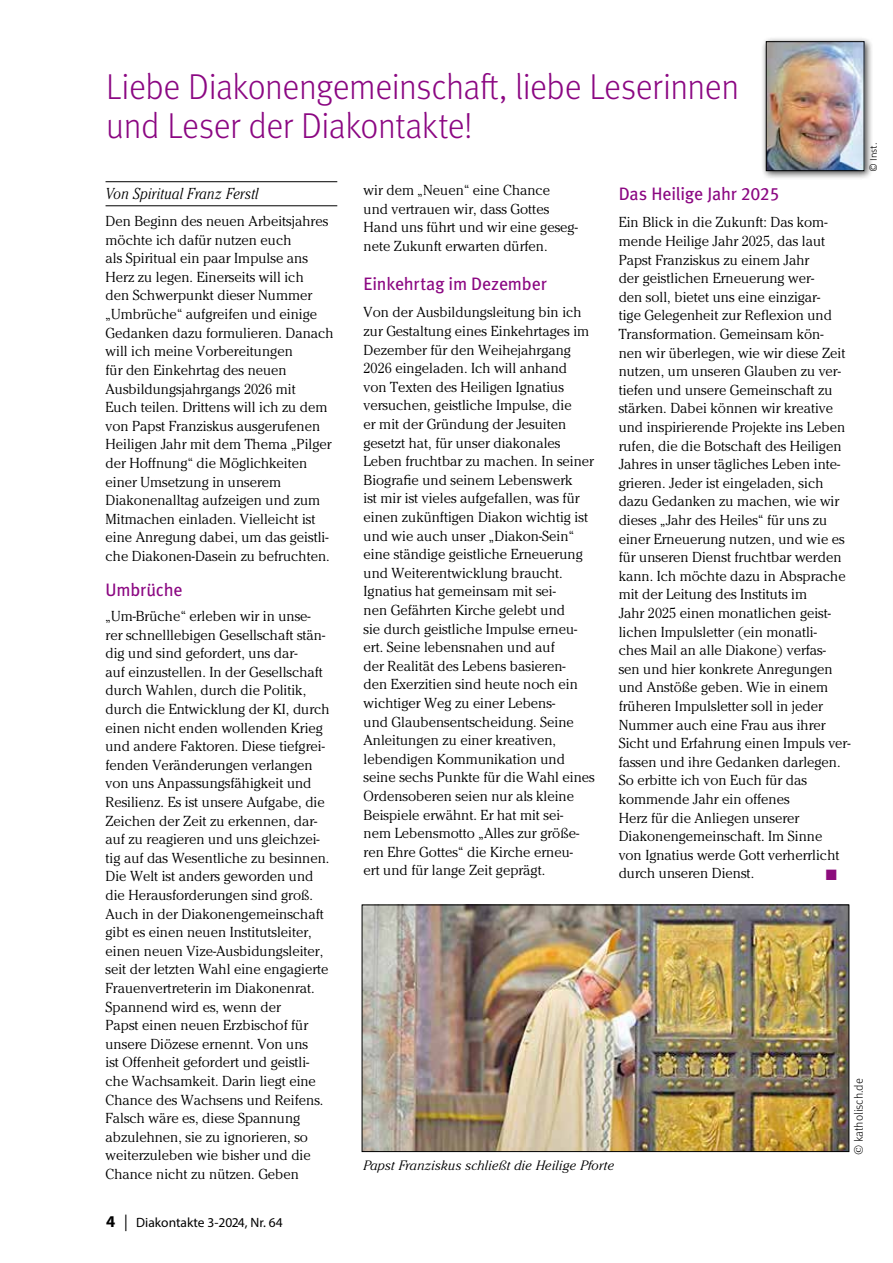
<style>
.page{position:relative;width:893px;height:1263px;background:#fff}
.page>*{position:absolute;margin:0;border:0;box-sizing:border-box;transform-origin:0 0}
.t1{font:300 36px/39px "Meta OT";letter-spacing:-.01em;color:#8b0782;scale:.96 1}
.t2{font:18px "Meta Book LF";letter-spacing:-.01em;color:#8b0782}
.t3{font:italic 300 15.75px "Cheltenham Std";letter-spacing:.02em;color:#000;scale:.88 1}
.t4{font:300 14.4px/18.6px "Cheltenham Std";color:#000}
.t5{font:italic 300 13.5px "Cheltenham Std";letter-spacing:.02em;color:#000}
.t6{font:13.5px "Myriad Pro";color:#000}
.t7{font:300 12px "Meta OT";letter-spacing:-.005em;color:#000}
.t8{font:300 10.5px "Calibri";color:#000}
.s1{font-weight:700;font-size:16.5px}
.s2{font-family:"Minion Pro";font-size:16.5px}
.s3{font-family:"Cheltenham Std";font-style:italic}
</style>
<div class="page">
<hr style="left:106px;top:181px;width:231px;height:1px;background:#000">
<hr style="left:106px;top:205px;width:231px;height:1px;background:#000">
<div style="left:761px;top:36px;width:112px;height:144px;background:#000;opacity:.75"></div>
<img style="left:768px;top:43px;width:94px;height:126px">
<div style="left:766px;top:41px;width:98px;height:130px;border:1px solid #000"></div>
<img style="left:364px;top:907px;width:483px;height:243px">
<div style="left:362px;top:905px;width:487px;height:247px;border:1px solid #000"></div>
<h1 class="t1" style="left:106px;top:68px;width:661px">Liebe Diakonengemeinschaft, liebe Leserinnen und Leser der Diakontakte!</h1>
<p class="t8" style="left:867px;top:171px;width:30px;rotate:-90deg">© Inst.</p>
<p class="t3" style="left:106px;top:185px;width:175px">Von Spiritual Franz Ferstl</p>
<p class="t4" style="left:106px;top:212px;width:230px">Den Beginn des neuen Arbeitsjahres möchte ich dafür nutzen euch<br>als Spiritual ein paar Impulse ans Herz zu legen. Einerseits will ich<br>den Schwerpunkt dieser Nummer „Umbrüche“ aufgreifen und einige Gedanken dazu formulieren. Danach will ich meine Vorbereitungen<br>für den Einkehrtag des neuen Ausbildungsjahrgangs 2026 mit<br>Euch teilen. Drittens will ich zu dem von Papst Franziskus ausgerufenen Heiligen Jahr mit dem Thema „Pilger der Hoffnung“ die Möglichkeiten einer Umsetzung in unserem Diakonenalltag aufzeigen und zum Mitmachen einladen. Vielleicht ist eine Anregung dabei, um das geistli&shy;che Diakonen-Dasein zu befruchten.</p>
<p class="t2" style="left:106px;top:579px;width:79px">Umbrüche</p>
<p class="t4" style="left:106px;top:606px;width:226px">„Um-Brüche“ erleben wir in unse&shy;rer schnelllebigen Gesellschaft stän&shy;dig und sind gefordert, uns dar-<br>auf einzustellen. In der Gesellschaft durch Wahlen, durch die Politik, durch die Entwicklung der KI, durch einen nicht enden wollenden Krieg und andere Faktoren. Diese tiefgrei&shy;fenden Veränderungen verlangen von uns Anpassungsfähigkeit und Resilienz. Es ist unsere Aufgabe, die Zeichen der Zeit zu erkennen, dar&shy;auf zu reagieren und uns gleichzei&shy;tig auf das Wesentliche zu besinnen.<br>Die Welt ist anders geworden und die Herausforderungen sind groß.<br>Auch in der Diakonengemeinschaft gibt es einen neuen Institutsleiter, einen neuen Vize-Ausbidungsleiter, seit der letzten Wahl eine engagierte Frauenvertreterin im Diakonenrat.<br>Spannend wird es, wenn der<br>Papst einen neuen Erzbischof für unsere Diözese ernennt. Von uns<br>ist Offenheit gefordert und geistli&shy;che Wachsamkeit. Darin liegt eine Chance des Wachsens und Reifens.<br>Falsch wäre es, diese Spannung abzulehnen, sie zu ignorieren, so weiterzuleben wie bisher und die Chance nicht zu nützen. Geben</p>
<p class="t6" style="left:106px;top:1214px;width:178px"><span class="s1">4</span> <span class="s2">|</span> Diakontakte 3-2024, Nr. 64</p>
<p class="t4" style="left:364px;top:181px;width:216px">wir dem „Neuen“ eine Chance und vertrauen wir, dass Gottes<br>Hand uns führt und wir eine geseg&shy;nete Zukunft erwarten dürfen.</p>
<p class="t2" style="left:364px;top:273px;width:185px">Einkehrtag im Dezember</p>
<p class="t4" style="left:364px;top:303px;width:233px">Von der Ausbildungsleitung bin ich zur Gestaltung eines Einkehrtages im Dezember für den Weihejahrgang 2026 eingeladen. Ich will anhand<br>von Texten des Heiligen Ignatius versuchen, geistliche Impulse, die<br>er mit der Gründung der Jesuiten gesetzt hat, für unser diakonales Leben fruchtbar zu machen. In seiner Biografie und seinem Lebenswerk<br>ist mir ist vieles aufgefallen, was für einen zukünftigen Diakon wichtig ist und wie auch unser „Diakon-Sein“ eine ständige geistliche Erneuerung und Weiterentwicklung braucht.<br>Ignatius hat gemeinsam mit sei-<br>nen Gefährten Kirche gelebt und<br>sie durch geistliche Impulse erneu&shy;ert. Seine lebensnahen und auf<br>der Realität des Lebens basieren-<br>den Exerzitien sind heute noch ein wichtiger Weg zu einer Lebens-<br>und Glaubensentscheidung. Seine Anleitungen zu einer kreativen, lebendigen Kommunikation und seine sechs Punkte für die Wahl eines Ordensoberen seien nur als kleine Beispiele erwähnt. Er hat mit sei-<br>nem Lebensmotto „Alles zur größe&shy;ren Ehre Gottes“ die Kirche erneu-<br>ert und für lange Zeit geprägt.</p>
<p class="t2" style="left:619px;top:183px;width:162px">Das Heilige Jahr 2025</p>
<p class="t4" style="left:619px;top:213px;width:233px">Ein Blick in die Zukunft: Das kom&shy;mende Heilige Jahr 2025, das laut Papst Franziskus zu einem Jahr<br>der geistlichen Erneuerung wer-<br>den soll, bietet uns eine einzigar-<br>tige Gelegenheit zur Reflexion und Transformation. Gemeinsam kön&shy;nen wir überlegen, wie wir diese Zeit nutzen, um unseren Glauben zu ver&shy;tiefen und unsere Gemeinschaft zu stärken. Dabei können wir kreative und inspirierende Projekte ins Leben rufen, die die Botschaft des Heiligen Jahres in unser tägliches Leben inte&shy;grieren. Jeder ist eingeladen, sich dazu Gedanken zu machen, wie wir dieses „Jahr des Heiles“ für uns zu einer Erneuerung nutzen, und wie es für unseren Dienst fruchtbar werden kann. Ich möchte dazu in Absprache mit der Leitung des Instituts im<br>Jahr 2025 einen monatlichen geist&shy;lichen Impulsletter (ein monatli-<br>ches Mail an alle Diakone) verfas&shy;sen und hier konkrete Anregungen und Anstöße geben. Wie in einem früheren Impulsletter soll in jeder Nummer auch eine Frau aus ihrer Sicht und Erfahrung einen Impuls ver&shy;fassen und ihre Gedanken darlegen.<br>So erbitte ich von Euch für das kommende Jahr ein offenes<br>Herz für die Anliegen unserer Diakonengemeinschaft. Im Sinne<br>von Ignatius werde Gott verherrlicht durch unseren Dienst.</p>
<p class="t7" style="left:852px;top:1155px;width:78px;rotate:-90deg"><span class="s3">©</span> katholisch.de</p>
<p class="t5" style="left:364px;top:1158px;width:252px">Papst Franziskus schließt die Heilige Pforte</p>
</div>
